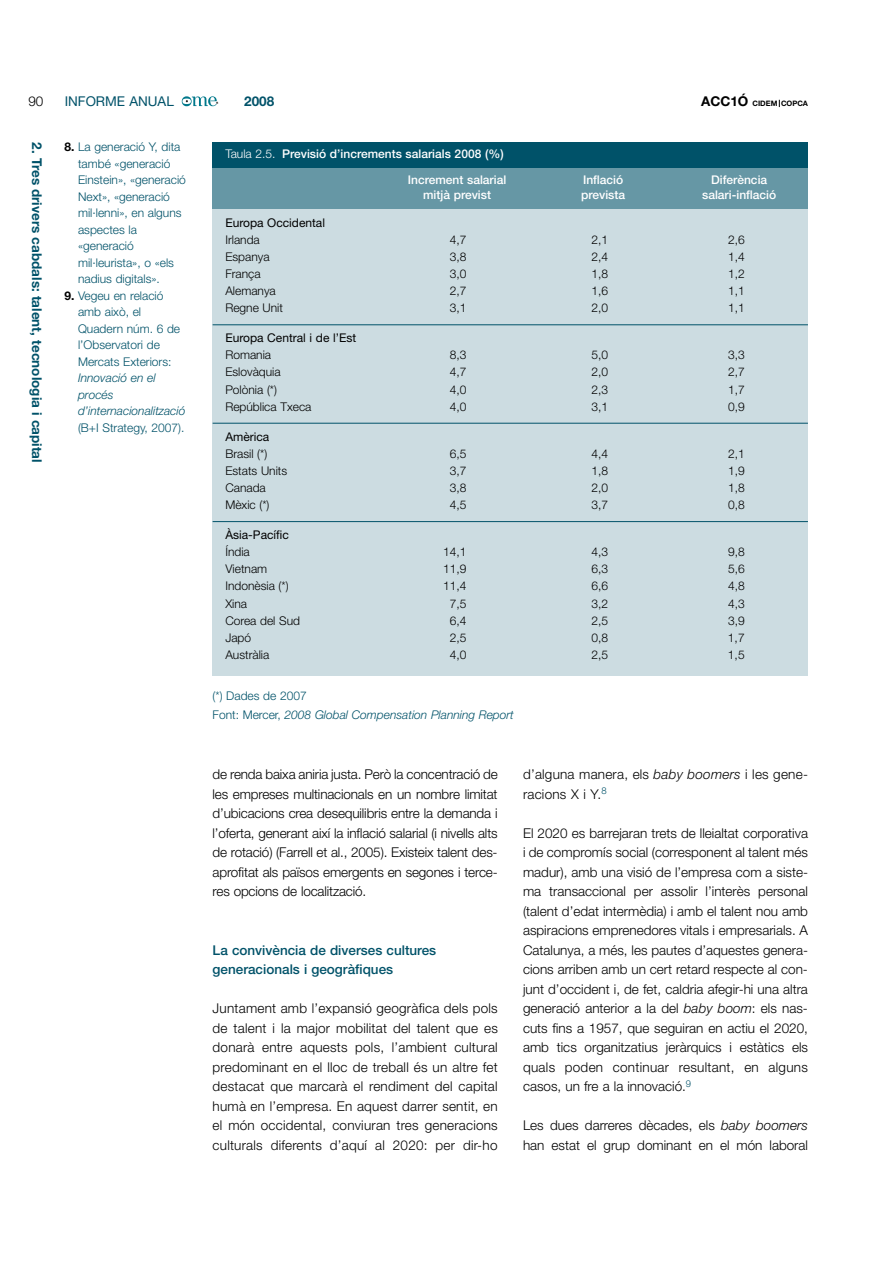
<style>
.page{position:relative;width:893px;height:1263px;background:#fff}
.page>*{position:absolute;margin:0;border:0;box-sizing:border-box;transform-origin:0 0}
.t1{font:300 13.5px/19.5px "Helvetica Neue";color:#000;text-align:justify}
.t2{font:500 13.5px/19.5px "Helvetica Neue";color:#005269}
.t3{font:700 13.5px "Helvetica Neue";color:#005269}
.t4{font:13.5px "Helvetica Neue";color:#005269}
.t5{font:300 12px "Helvetica Neue";color:#000}
.t6{font:300 12px/16.5px "Helvetica Neue";color:#005269}
.t7{font:500 12px "Helvetica Neue";color:#fff}
.t8{font:italic 300 12px/16.5px "Helvetica Neue";color:#005269}
.t9{font:12px "Helvetica Neue";color:#000}
.t10{font:700 7.5px "Helvetica Neue";color:#000}
.s1{font-size:13.5px}
.s2{font-weight:700;color:#000}
.s3{font-weight:300}
.s4{font-style:normal}
.s5{font-style:italic}
</style>
<div class="page">
<svg style="left:182px;top:96px;width:36px;height:10px"></svg>
<div style="left:213px;top:160px;width:595px;height:516px;background:#ccdce1"></div>
<div style="left:213px;top:168px;width:595px;height:40px;background:#6697a5"></div>
<hr style="left:213px;top:324px;width:595px;height:1px;background:#005269">
<hr style="left:213px;top:423px;width:595px;height:1px;background:#005269">
<hr style="left:213px;top:521px;width:595px;height:1px;background:#005269">
<div style="left:213px;top:142px;width:595px;height:26px;background:#005269"></div>
<p class="t1" style="left:28px;top:93px;width:17px">90</p>
<p class="t4" style="left:65px;top:97px;width:111px">INFORME ANUAL</p>
<p class="t3" style="left:244px;top:97px;width:32px">2008</p>
<p class="t10" style="left:701px;top:101px;width:109px"><span class="s1">ACC1Ó</span> CIDEM COPCA</p>
<p class="t3" style="left:42px;top:142px;width:322px;rotate:90deg">2. Tres drivers cabdals: talent, tecnologia i capital</p>
<p class="t6" style="left:78px;top:140px;width:109px;text-indent:-14px"><span class="s2">8.</span> La generació Y, dita també «generació<br>Einstein», «generació<br>Next», «generació mil·lenni», en alguns aspectes la «generació mil·leurista», o «els nadius digitals».</p>
<p class="t6" style="left:78px;top:288px;width:104px;text-indent:-14px"><span class="s2">9.</span> Vegeu en relació amb això, el<br>Quadern núm. 6 de l’Observatori de<br>Mercats Exteriors:</p>
<p class="t8" style="left:78px;top:371px;width:109px">Innovació en el procés d’internacionalització</p>
<p class="t6" style="left:78px;top:420px;width:108px">(B+I Strategy, 2007).</p>
<p class="t7" style="left:225px;top:150px;width:280px"><span class="s3">Taula 2.5.</span> Previsió d’increments salarials 2008 (%)</p>
<p class="t7" style="left:408px;top:175px;width:100px">Increment salarial</p>
<p class="t7" style="left:583px;top:175px;width:42px">Inflació</p>
<p class="t7" style="left:711px;top:175px;width:58px">Diferència</p>
<p class="t7" style="left:423px;top:190px;width:69px">mitjà previst</p>
<p class="t7" style="left:581px;top:190px;width:46px">prevista</p>
<p class="t7" style="left:702px;top:190px;width:76px">salari-inflació</p>
<p class="t9" style="left:225px;top:218px;width:101px">Europa Occidental</p>
<p class="t5" style="left:225px;top:235px;width:36px">Irlanda</p>
<p class="t5" style="left:450px;top:235px;width:18px">4,7</p>
<p class="t5" style="left:591px;top:235px;width:18px">2,1</p>
<p class="t5" style="left:728px;top:235px;width:18px">2,6</p>
<p class="t5" style="left:225px;top:252px;width:46px">Espanya</p>
<p class="t5" style="left:450px;top:252px;width:18px">3,8</p>
<p class="t5" style="left:591px;top:252px;width:18px">2,4</p>
<p class="t5" style="left:728px;top:252px;width:18px">1,4</p>
<p class="t5" style="left:225px;top:269px;width:37px">França</p>
<p class="t5" style="left:450px;top:269px;width:18px">3,0</p>
<p class="t5" style="left:591px;top:269px;width:18px">1,8</p>
<p class="t5" style="left:728px;top:269px;width:18px">1,2</p>
<p class="t5" style="left:225px;top:287px;width:52px">Alemanya</p>
<p class="t5" style="left:450px;top:287px;width:18px">2,7</p>
<p class="t5" style="left:591px;top:287px;width:18px">1,6</p>
<p class="t5" style="left:728px;top:287px;width:18px">1,1</p>
<p class="t5" style="left:225px;top:304px;width:59px">Regne Unit</p>
<p class="t5" style="left:450px;top:304px;width:18px">3,1</p>
<p class="t5" style="left:591px;top:304px;width:18px">2,0</p>
<p class="t5" style="left:728px;top:304px;width:18px">1,1</p>
<p class="t9" style="left:225px;top:334px;width:132px">Europa Central i de l’Est</p>
<p class="t5" style="left:225px;top:351px;width:47px">Romania</p>
<p class="t5" style="left:450px;top:351px;width:18px">8,3</p>
<p class="t5" style="left:591px;top:351px;width:18px">5,0</p>
<p class="t5" style="left:728px;top:351px;width:18px">3,3</p>
<p class="t5" style="left:225px;top:368px;width:57px">Eslovàquia</p>
<p class="t5" style="left:450px;top:368px;width:18px">4,7</p>
<p class="t5" style="left:591px;top:368px;width:18px">2,0</p>
<p class="t5" style="left:728px;top:368px;width:18px">2,7</p>
<p class="t5" style="left:225px;top:385px;width:53px">Polònia (*)</p>
<p class="t5" style="left:450px;top:385px;width:18px">4,0</p>
<p class="t5" style="left:591px;top:385px;width:18px">2,3</p>
<p class="t5" style="left:728px;top:385px;width:18px">1,7</p>
<p class="t5" style="left:225px;top:402px;width:88px">República Txeca</p>
<p class="t5" style="left:450px;top:402px;width:18px">4,0</p>
<p class="t5" style="left:591px;top:402px;width:18px">3,1</p>
<p class="t5" style="left:728px;top:402px;width:18px">0,9</p>
<p class="t9" style="left:225px;top:432px;width:46px">Amèrica</p>
<p class="t5" style="left:225px;top:449px;width:43px">Brasil (*)</p>
<p class="t5" style="left:450px;top:449px;width:18px">6,5</p>
<p class="t5" style="left:591px;top:449px;width:18px">4,4</p>
<p class="t5" style="left:728px;top:449px;width:18px">2,1</p>
<p class="t5" style="left:225px;top:466px;width:63px">Estats Units</p>
<p class="t5" style="left:450px;top:466px;width:18px">3,7</p>
<p class="t5" style="left:591px;top:466px;width:18px">1,8</p>
<p class="t5" style="left:728px;top:466px;width:18px">1,9</p>
<p class="t5" style="left:225px;top:483px;width:42px">Canada</p>
<p class="t5" style="left:450px;top:483px;width:18px">3,8</p>
<p class="t5" style="left:591px;top:483px;width:18px">2,0</p>
<p class="t5" style="left:728px;top:483px;width:18px">1,8</p>
<p class="t5" style="left:225px;top:500px;width:46px">Mèxic (*)</p>
<p class="t5" style="left:450px;top:500px;width:18px">4,5</p>
<p class="t5" style="left:591px;top:500px;width:18px">3,7</p>
<p class="t5" style="left:728px;top:500px;width:18px">0,8</p>
<p class="t9" style="left:225px;top:530px;width:65px">Àsia-Pacífic</p>
<p class="t5" style="left:225px;top:547px;width:26px">Índia</p>
<p class="t5" style="left:443px;top:547px;width:25px">14,1</p>
<p class="t5" style="left:591px;top:547px;width:18px">4,3</p>
<p class="t5" style="left:728px;top:547px;width:18px">9,8</p>
<p class="t5" style="left:225px;top:565px;width:43px">Vietnam</p>
<p class="t5" style="left:443px;top:565px;width:25px">11,9</p>
<p class="t5" style="left:591px;top:565px;width:18px">6,3</p>
<p class="t5" style="left:728px;top:565px;width:18px">5,6</p>
<p class="t5" style="left:225px;top:582px;width:65px">Indonèsia (*)</p>
<p class="t5" style="left:443px;top:582px;width:25px">11,4</p>
<p class="t5" style="left:591px;top:582px;width:18px">6,6</p>
<p class="t5" style="left:728px;top:582px;width:18px">4,8</p>
<p class="t5" style="left:225px;top:599px;width:23px">Xina</p>
<p class="t5" style="left:450px;top:599px;width:18px">7,5</p>
<p class="t5" style="left:591px;top:599px;width:18px">3,2</p>
<p class="t5" style="left:728px;top:599px;width:18px">4,3</p>
<p class="t5" style="left:225px;top:616px;width:76px">Corea del Sud</p>
<p class="t5" style="left:450px;top:616px;width:18px">6,4</p>
<p class="t5" style="left:591px;top:616px;width:18px">2,5</p>
<p class="t5" style="left:728px;top:616px;width:18px">3,9</p>
<p class="t5" style="left:225px;top:633px;width:27px">Japó</p>
<p class="t5" style="left:450px;top:633px;width:18px">2,5</p>
<p class="t5" style="left:591px;top:633px;width:18px">0,8</p>
<p class="t5" style="left:728px;top:633px;width:18px">1,7</p>
<p class="t5" style="left:225px;top:650px;width:46px">Austràlia</p>
<p class="t5" style="left:450px;top:650px;width:18px">4,0</p>
<p class="t5" style="left:591px;top:650px;width:18px">2,5</p>
<p class="t5" style="left:728px;top:650px;width:18px">1,5</p>
<p class="t8" style="left:213px;top:687px;width:303px;line-height:19.2px"><span class="s4">(*) Dades de 2007<br>Font: Mercer,</span> 2008 Global Compensation Planning Report</p>
<p class="t1" style="left:213px;top:766px;width:287px">de renda baixa aniria justa. Però la concentració de les empreses multinacionals en un nombre limitat d’ubicacions crea desequilibris entre la demanda i l’oferta, generant així la inflació salarial (i nivells alts de rotació) (Farrell et al., 2005). Existeix talent des&shy;aprofitat als països emergents en segones i terce&shy;res opcions de localització.</p>
<p class="t2" style="left:213px;top:941px;width:225px">La convivència de diverses cultures generacionals i geogràfiques</p>
<p class="t1" style="left:213px;top:1000px;width:287px">Juntament amb l’expansió geogràfica dels pols de talent i la major mobilitat del talent que es donarà entre aquests pols, l’ambient cultural predominant en el lloc de treball és un altre fet destacat que marcarà el rendiment del capital humà en l’empresa. En aquest darrer sentit, en el món occidental, conviuran tres generacions culturals diferents d’aquí al 2020: per dir-ho</p>
<p class="t1" style="left:523px;top:766px;width:286px">d’alguna manera, els <span class="s5">baby boomers</span> i les gene&shy;racions X i Y.<sup>8</sup></p>
<p class="t1" style="left:523px;top:824px;width:287px">El 2020 es barrejaran trets de lleialtat corporativa i de compromís social (corresponent al talent més madur), amb una visió de l’empresa com a siste&shy;ma transaccional per assolir l’interès personal (talent d’edat intermèdia) i amb el talent nou amb aspiracions emprenedores vitals i empresarials. A Catalunya, a més, les pautes d’aquestes genera&shy;cions arriben amb un cert retard respecte al con&shy;junt d’occident i, de fet, caldria afegir-hi una altra generació anterior a la del <span class="s5">baby boom</span>: els nas&shy;cuts fins a 1957, que seguiran en actiu el 2020, amb tics organitzatius jeràrquics i estàtics els quals poden continuar resultant, en alguns casos, un fre a la innovació.<sup>9</sup></p>
<p class="t1" style="left:523px;top:1117px;width:286px">Les dues darreres dècades, els <span class="s5">baby boomers </span>han estat el grup dominant en el món laboral</p>
</div>
